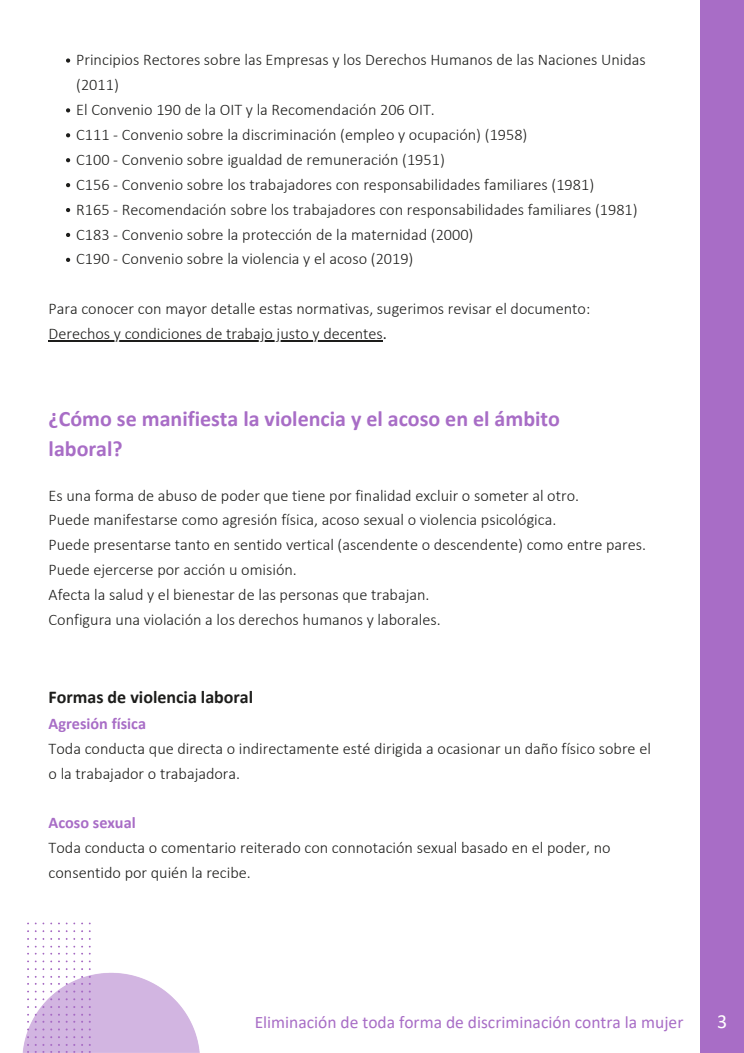
<style>
.page{position:relative;width:744px;height:1053px;background:#fff}
.page>*{position:absolute;margin:0;border:0;box-sizing:border-box;transform-origin:0 0}
.t1{font:700 22px/30.6px "Calibri";color:#a86dc6}
.t2{font:20px "Calibri";color:#fff}
.t3{font:700 18px "Calibri";color:#1d1d1b}
.t4{font:17.48px "Calibri";color:#a86dc6}
.t5{font:300 16.24px/24.9px "Calibri";color:#1d1d1b}
.s1{font-weight:400}
.s2{font-weight:700;color:#a86dc6}
</style>
<div class="page">
<div style="left:700px;top:0;width:44px;height:1052px;background:#a86dc6"></div>
<img style="left:22px;top:922px;width:178px;height:130px">
<svg style="left:66px;top:58px;width:4px;height:5px"></svg>
<svg style="left:66px;top:108px;width:4px;height:4px"></svg>
<svg style="left:66px;top:133px;width:4px;height:4px"></svg>
<svg style="left:66px;top:158px;width:4px;height:4px"></svg>
<svg style="left:66px;top:183px;width:4px;height:4px"></svg>
<svg style="left:66px;top:208px;width:4px;height:4px"></svg>
<svg style="left:66px;top:233px;width:4px;height:4px"></svg>
<svg style="left:66px;top:258px;width:4px;height:4px"></svg>
<hr style="left:49px;top:340px;width:334px;height:1px;background:#1d1d1b">
<h1 class="t5" style="left:76px;top:49px;width:571px">Principios Rectores sobre las Empresas y los Derechos Humanos de las Naciones Unidas (2011)<br>El Convenio 190 de la OIT y la Recomendación 206 OIT.<br>C111 - Convenio sobre la discriminación (empleo y ocupación) (1958)<br>C100 - Convenio sobre igualdad de remuneración (1951)<br>C156 - Convenio sobre los trabajadores con responsabilidades familiares (1981)<br>R165 - Recomendación sobre los trabajadores con responsabilidades familiares (1981)<br>C183 - Convenio sobre la protección de la maternidad (2000)<br>C190 - Convenio sobre la violencia y el acoso (2019)</h1>
<p class="t5" style="left:49px;top:298px;width:543px">Para conocer con mayor detalle estas normativas, sugerimos revisar el documento:</p>
<h2 class="t5" style="left:49px;top:323px;width:340px">Derechos y condiciones de trabajo justo y decentes<span class="s1">.</span></h2>
<p class="t1" style="left:49px;top:405px;width:513px">¿Cómo se manifiesta la violencia y el acoso en el ámbito laboral?</p>
<p class="t5" style="left:49px;top:484px;width:599px">Es una forma de abuso de poder que tiene por finalidad excluir o someter al otro.<br>Puede manifestarse como agresión física, acoso sexual o violencia psicológica.<br>Puede presentarse tanto en sentido vertical (ascendente o descendente) como entre pares.<br>Puede ejercerse por acción u omisión.<br>Afecta la salud y el bienestar de las personas que trabajan.<br>Configura una violación a los derechos humanos y laborales.</p>
<p class="t3" style="left:49px;top:689px;width:206px">Formas de violencia laboral</p>
<p class="t5" style="left:49px;top:712px;width:604px"><span class="s2">Agresión física<br></span>Toda conducta que directa o indirectamente esté dirigida a ocasionar un daño físico sobre el o la trabajador o trabajadora.</p>
<p class="t5" style="left:49px;top:811px;width:564px"><span class="s2">Acoso sexual<br></span>Toda conducta o comentario reiterado con connotación sexual basado en el poder, no consentido por quién la recibe.</p>
<p class="t4" style="left:255px;top:1014px;width:430px">Eliminación de toda forma de discriminación contra la mujer</p>
<p class="t2" style="left:717px;top:1013px;width:12px">3</p>
</div>
